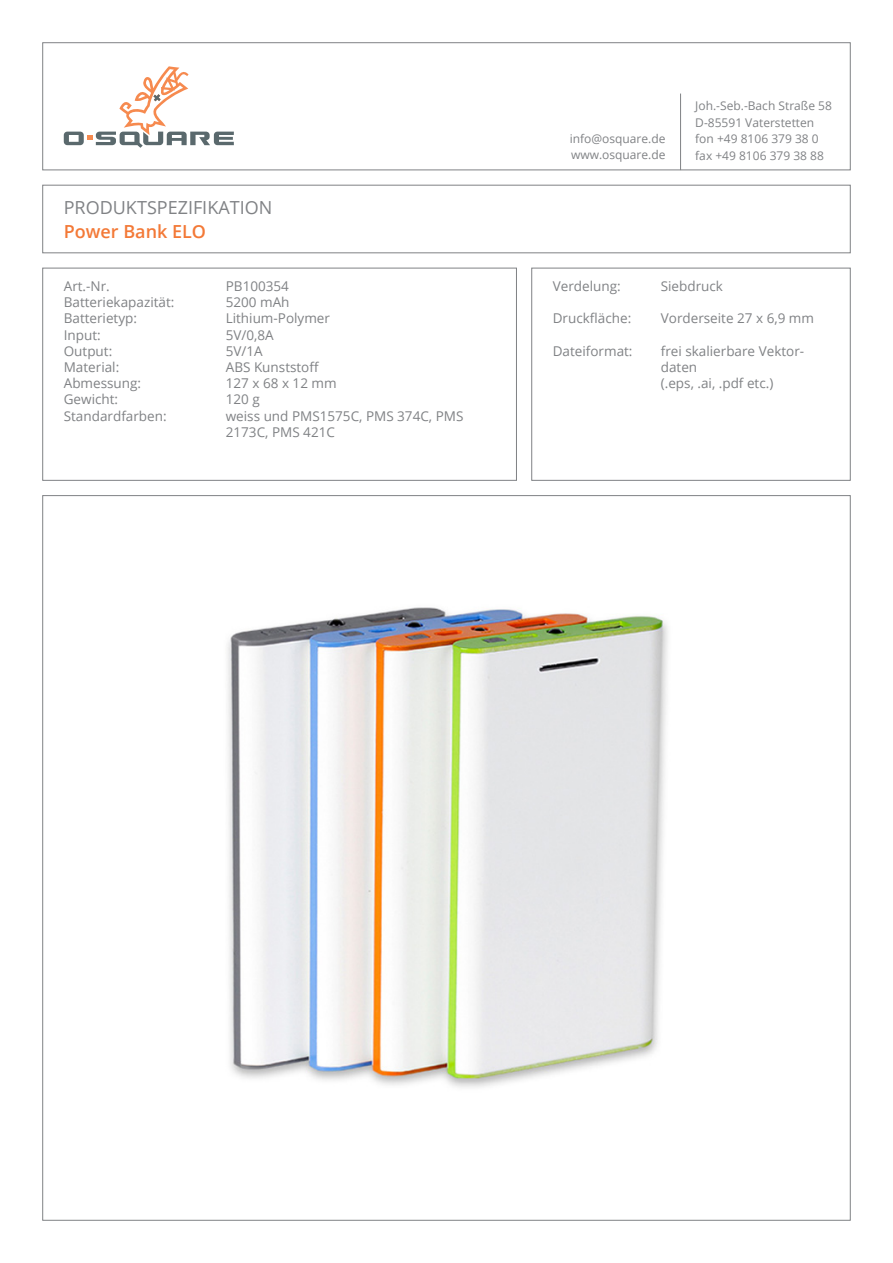
<style>
.page{position:relative;width:893px;height:1263px;background:#fff}
.page>*{position:absolute;margin:0;border:0;box-sizing:border-box;transform-origin:0 0}
.t1{font:18px "Open Sans";color:#808285}
.t2{font:600 18px "Open Sans";color:#f37937}
.t3{font:13.5px/16.2px "Open Sans";color:#808285}
.t4{font:12px/16.5px "Open Sans";color:#808285}
</style>
<div class="page">
<div style="left:43px;top:185px;width:807px;height:68px;border:1px solid #808285"></div>
<div style="left:43px;top:43px;width:807px;height:127px;border:1px solid #808285"></div>
<hr style="left:680px;top:94px;width:1px;height:76px;background:#808285">
<svg style="left:64px;top:66px;width:170px;height:82px"></svg>
<div style="left:531px;top:268px;width:319px;height:212px;border:1px solid #808285"></div>
<div style="left:43px;top:268px;width:474px;height:212px;border:1px solid #808285"></div>
<img style="left:227px;top:607px;width:441px;height:481px">
<h1 class="t1" style="left:64px;top:195px;width:210px">PRODUKTSPEZIFIKATION</h1>
<h1 class="t2" style="left:64px;top:219px;width:144px">Power Bank ELO</h1>
<p class="t3" style="left:64px;top:278px;width:48px">Art.-Nr.</p>
<p class="t3" style="left:226px;top:278px;width:65px">PB100354</p>
<p class="t3" style="left:64px;top:294px;width:112px">Batteriekapazität:</p>
<p class="t3" style="left:226px;top:294px;width:65px">5200 mAh</p>
<p class="t3" style="left:64px;top:310px;width:75px">Batterietyp:</p>
<p class="t3" style="left:226px;top:310px;width:106px">Lithium-Polymer</p>
<p class="t3" style="left:64px;top:326px;width:38px">Input:</p>
<p class="t3" style="left:226px;top:326px;width:50px">5V/0,8A</p>
<p class="t3" style="left:64px;top:342px;width:50px">Output:</p>
<p class="t3" style="left:226px;top:342px;width:38px">5V/1A</p>
<p class="t3" style="left:64px;top:359px;width:57px">Material:</p>
<p class="t3" style="left:226px;top:359px;width:95px">ABS Kunststoff</p>
<p class="t3" style="left:64px;top:375px;width:79px">Abmessung:</p>
<p class="t3" style="left:226px;top:375px;width:112px">127 x 68 x 12 mm</p>
<p class="t3" style="left:64px;top:391px;width:56px">Gewicht:</p>
<p class="t3" style="left:226px;top:391px;width:36px">120 g</p>
<p class="t3" style="left:64px;top:407px;width:104px">Standardfarben:</p>
<p class="t3" style="left:226px;top:407px;width:239px">weiss und PMS1575C, PMS 374C, PMS<br>2173C, PMS 421C</p>
<p class="t4" style="left:570px;top:130px;width:97px">info@osquare.de www.osquare.de</p>
<p class="t4" style="left:695px;top:97px;width:138px">Joh.-Seb.-Bach Straße 58<br>D-85591 Vaterstetten fon +49 8106 379 38 0 fax +49 8106 379 38 88</p>
<p class="t3" style="left:553px;top:278px;width:69px">Verdelung:</p>
<p class="t3" style="left:661px;top:278px;width:64px">Siebdruck</p>
<p class="t3" style="left:553px;top:310px;width:80px">Druckfläche:</p>
<p class="t3" style="left:661px;top:310px;width:155px">Vorderseite 27 x 6,9 mm</p>
<p class="t3" style="left:553px;top:342px;width:81px">Dateiformat:</p>
<p class="t3" style="left:661px;top:342px;width:145px">frei skalierbare Vektor&shy;daten<br>(.eps, .ai, .pdf etc.)</p>
</div>
